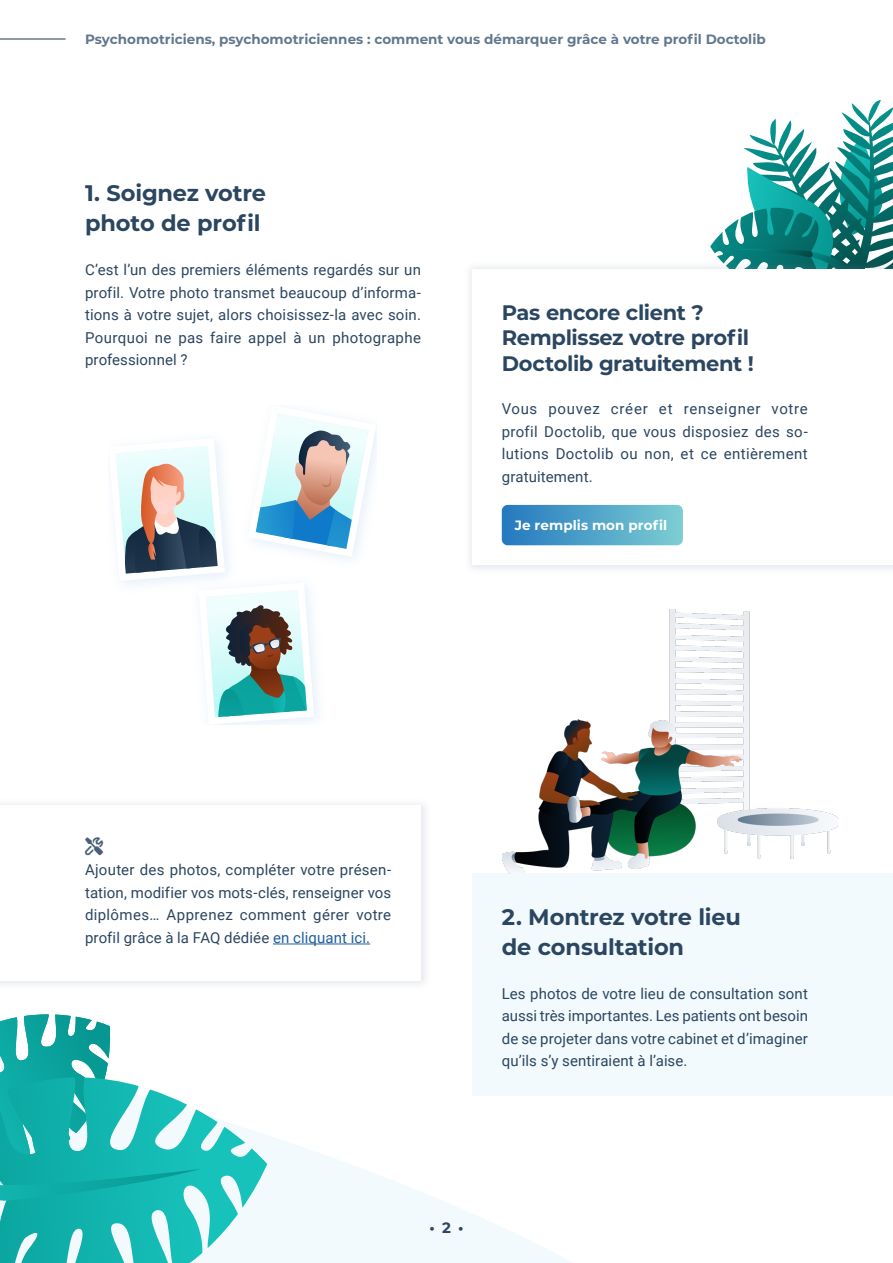
<style>
.page{position:relative;width:893px;height:1263px;background:#fff}
.page>*{position:absolute;margin:0;border:0;box-sizing:border-box;transform-origin:0 0}
.t1{font:700 22.5px/30px "Montserrat";letter-spacing:-.01em;color:#2b4660}
.t2{font:700 21px/25.5px "Montserrat";letter-spacing:-.02em;color:#2b4660}
.t3{font:15px/22.5px "Roboto";letter-spacing:.01em;color:#2b4660;text-align:justify}
.t4{font:700 15px "Montserrat";color:#2b4660}
.t5{font:700 13.5px "Montserrat";color:#61788e}
.t6{font:700 13.5px "Montserrat";letter-spacing:.005em;color:#fff}
.s1{color:#215e9e}
</style>
<div class="page">
<svg style="left:710px;top:100px;width:183px;height:160px"></svg>
<svg style="left:267px;top:1135px;width:306px;height:128px;fill:#f2fafd"></svg>
<div style="left:463px;top:260px;width:430px;height:314px;background:#8597aa;opacity:.2"></div>
<div style="left:472px;top:269px;width:421px;height:296px;background:#fff"></div>
<div style="left:472px;top:873px;width:421px;height:223px;background:#f2fafd"></div>
<div style="left:0;top:796px;width:430px;height:194px;background:#f7f8f9"></div>
<div style="left:0;top:806px;width:421px;height:175px;background:#fff"></div>
<hr style="left:273px;top:943px;width:97px;height:1px;background:#215e9e">
<svg style="left:0;top:1112px;width:267px;height:151px"></svg>
<svg style="left:0;top:1014px;width:201px;height:187px"></svg>
<svg style="left:116px;top:414px;width:260px;height:310px"></svg>
<img style="left:502px;top:609px;width:336px;height:264px">
<hr style="left:0;top:38px;width:65px;height:2px;background:#61788e">
<svg style="left:502px;top:505px;width:181px;height:40px;background:#50a3c9"></svg>
<p class="t5" style="left:85px;top:29px;width:682px">Psychomotriciens, psychomotriciennes : comment vous démarquer grâce à votre profil Doctolib</p>
<h1 class="t1" style="left:85px;top:177px;width:183px">1. Soignez votre photo de profil</h1>
<p class="t3" style="left:85px;top:258px;width:337px">C’est l’un des premiers éléments regardés sur un profil. Votre photo transmet beaucoup d’informa&shy;tions à votre sujet, alors choisissez-la avec soin.<br>Pourquoi ne pas faire appel à un photographe professionnel ?</p>
<h2 class="t2" style="left:502px;top:298px;width:254px">Pas encore client ?<br>Remplissez votre profil<br>Doctolib gratuitement !</h2>
<p class="t3" style="left:502px;top:397px;width:308px">Vous pouvez créer et renseigner votre profil Doctolib, que vous disposiez des so&shy;lutions Doctolib ou non, et ce entièrement gratuitement.</p>
<p class="t6" style="left:515px;top:515px;width:154px">Je remplis mon profil</p>
<p class="t3" style="left:85px;top:858px;width:308px">Ajouter des photos, compléter votre présen&shy;tation, modifier vos mots-clés, renseigner vos diplômes… Apprenez comment gérer votre profil grâce à la FAQ dédiée <span class="s1">en cliquant ici.</span></p>
<h1 class="t1" style="left:502px;top:901px;width:241px">2. Montrez votre lieu de consultation</h1>
<p class="t3" style="left:502px;top:982px;width:308px">Les photos de votre lieu de consultation sont aussi très importantes. Les patients ont besoin de se projeter dans votre cabinet et d’imaginer qu’ils s’y sentiraient à l’aise.</p>
<p class="t4" style="left:429px;top:1217px;width:36px">• 2 •</p>
</div>
